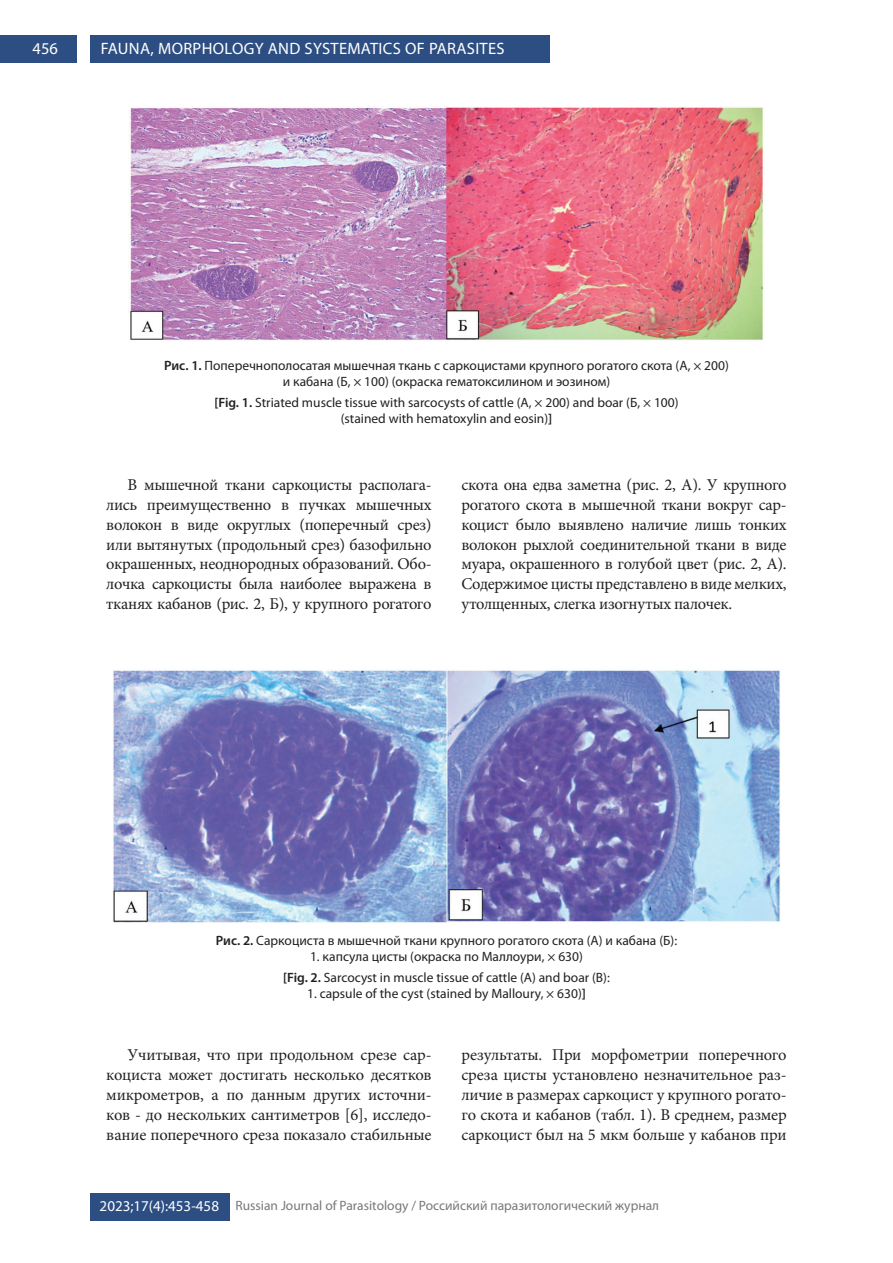
<style>
.page{position:relative;width:893px;height:1263px;background:#fff}
.page>*{position:absolute;margin:0;border:0;box-sizing:border-box;transform-origin:0 0}
.основной_текст{font:16.5px/19.8px "Minion Pro";letter-spacing:-.015em;color:#231f20;text-align:justify}
.колонтитул{font:16.5px "Myriad Pro";letter-spacing:.02em;color:#fff}
.колонтитул1{font:15px "Myriad Pro";color:#fff}
.рис{font:13.5px/16.2px "Myriad Pro";color:#231f20;text-align:center}
.t1{font:13.5px "Myriad Pro";color:#76787b}
.s1{font-weight:600}
</style>
<div class="page">
<div style="left:0;top:36px;width:77px;height:27px;background:#2d4e82"></div>
<div style="left:90px;top:36px;width:460px;height:27px;background:#2d4e82"></div>
<div style="left:90px;top:1193px;width:140px;height:28px;background:#2d4e82"></div>
<img style="left:130px;top:107px;width:633px;height:233px">
<img style="left:113px;top:670px;width:667px;height:253px">
<p class="колонтитул" style="left:33px;top:39px;width:27px">456</p>
<p class="колонтитул" style="left:101px;top:39px;width:405px">FAUNA, MORPHOLOGY AND SYSTEMATICS OF PARASITES</p>
<p class="рис" style="left:164px;top:357px;width:566px"><span class="s1">Рис. 1.</span> Поперечнополосатая мышечная ткань с саркоцистами крупного рогатого скота (А, × 200) и кабана (Б, × 100) (окраска гематоксилином и эозином)</p>
<p class="рис" style="left:214px;top:394px;width:466px"><span class="s1">[Fig. 1.</span> Striated muscle tissue with sarcocysts of cattle (А, × 200) and boar (Б, × 100) (stained with hematoxylin and eosin)<span class="s1">]</span></p>
<p class="основной_текст" style="left:106px;top:475px;width:327px;text-indent:21px">В мышечной ткани саркоцисты располага&shy;лись преимущественно в пучках мышечных волокон в виде округлых (поперечный срез) или вытянутых (продольный срез) базофильно окрашенных, неоднородных образований. Обо&shy;лочка саркоцисты была наиболее выражена в тканях кабанов (рис. 2, Б), у крупного рогатого</p>
<p class="основной_текст" style="left:461px;top:475px;width:327px">скота она едва заметна (рис. 2, А). У крупного рогатого скота в мышечной ткани вокруг сар&shy;коцист было выявлено наличие лишь тонких волокон рыхлой соединительной ткани в виде муара, окрашенного в голубой цвет (рис. 2, А).<br>Содержимое цисты представлено в виде мелких, утолщенных, слегка изогнутых палочек.</p>
<p class="рис" style="left:216px;top:932px;width:463px"><span class="s1">Рис. 2.</span> Саркоциста в мышечной ткани крупного рогатого скота (А) и кабана (Б):</p>
<p class="рис" style="left:310px;top:948px;width:274px">1. капсула цисты (окраска по Маллоури, × 630)</p>
<p class="рис" style="left:283px;top:969px;width:328px"><span class="s1">[Fig. 2.</span> Sarcocyst in muscle tissue of cattle (A) and boar (B):</p>
<p class="рис" style="left:307px;top:985px;width:280px">1. capsule of the cyst (stained by Malloury, × 630)<span class="s1">]</span></p>
<p class="основной_текст" style="left:106px;top:1045px;width:327px;text-indent:21px">Учитывая, что при продольном срезе сар&shy;коциста может достигать несколько десятков микрометров, а по данным других источни&shy;ков - до нескольких сантиметров [6], исследо&shy;вание поперечного среза показало стабильные</p>
<p class="основной_текст" style="left:461px;top:1045px;width:327px">результаты. При морфометрии поперечного среза цисты установлено незначительное раз&shy;личие в размерах саркоцист у крупного рогато&shy;го скота и кабанов (табл. 1). В среднем, размер саркоцист был на 5 мкм больше у кабанов при</p>
<p class="колонтитул1" style="left:100px;top:1196px;width:121px">2023;17(4):453-458</p>
<p class="t1" style="left:236px;top:1197px;width:425px">Russian Journal of Parasitology / Российский паразитологический журнал</p>
</div>
